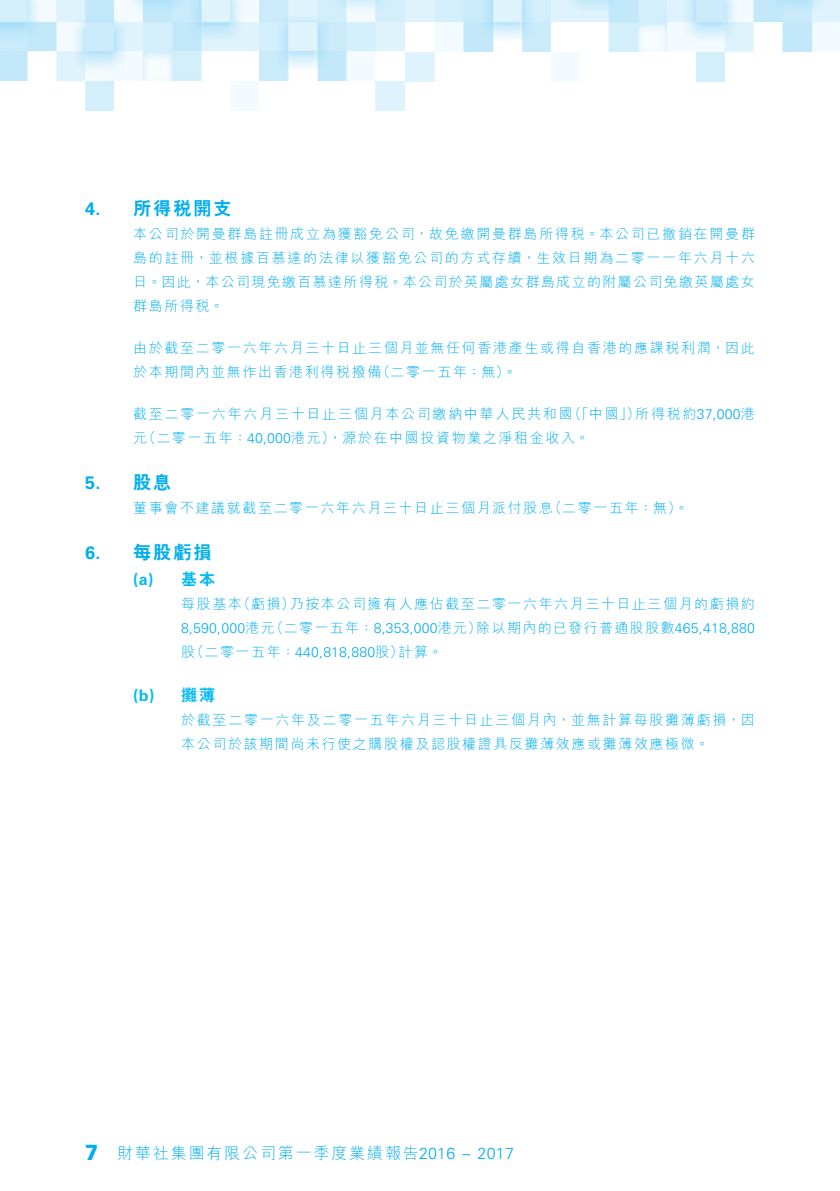
<style>
.page{position:relative;width:840px;height:1191px;background:#fff}
.page>*{position:absolute;margin:0;border:0;box-sizing:border-box;transform-origin:0 0}
.t1{font:900 22px "Univers LT Std";color:#00aeef;scale:.9 1}
._17_H1__Note{font:800 18px "C Hei 2 HK";letter-spacing:.115em;color:#00aeef}
._17_H1__Note-2{font:700 18px "Univers LT Std";color:#00aeef}
.t2{font:300 16px "M Hei HK";letter-spacing:.115em;color:#00aeef}
._18___H2__Note{font:700 16px "Univers LT Std";color:#00baf1}
._18___H2__Note-2{font:800 16px "C Hei 2 HK";color:#00baf1}
._26___P2__Note{font:300 14px/24px "M Hei HK";letter-spacing:.115em;color:#00aeef;text-align:justify}
._27_____P4__Note{font:300 14px/24px "M Hei HK";letter-spacing:.115em;color:#00aeef}
._27_____P4__Note-2{font:300 14px "Univers LT Std";letter-spacing:.015em;color:#00aeef}
._27_____P4__Note-3{font:300 14px "M Hei HK";letter-spacing:.095em;color:#00aeef}
._26___P2__Note-2{font:300 14px "Univers LT Std";color:#00aeef}
.s1{font-family:"Univers LT Std"}
.s2{font-family:"M Hei HK"}
</style>
<div class="page">
<img style="left:0;top:0;width:839px;height:110px">
<p class="_17_H1__Note-2" style="left:85px;top:198px;width:17px">4.</p>
<p class="_17_H1__Note-2" style="left:85px;top:472px;width:17px">5.</p>
<p class="_17_H1__Note-2" style="left:85px;top:542px;width:17px">6.</p>
<p class="_17_H1__Note" style="left:133px;top:196px;width:100px">所得稅開支</p>
<p class="_26___P2__Note" style="left:133px;top:221px;width:623px">本公司於開曼群島註冊成立為獲豁免公司，故免繳開曼群島所得稅。本公司已撤銷在開曼群島的註冊，並根據百慕達的法律以獲豁免公司的方式存續，生效日期為二零一一年六月十六日。因此，本公司現免繳百慕達所得稅。本公司於英屬處女群島成立的附屬公司免繳英屬處女群島所得稅。</p>
<p class="_26___P2__Note" style="left:133px;top:335px;width:623px;text-align:center">由於截至二零一六年六月三十日止三個月並無任何香港產生或得自香港的應課稅利潤，因此（二零一五年：無。(</p>
<p class="_26___P2__Note" style="left:133px;top:359px;width:249px">於本期間內並無作出香港利得稅撥備</p>
<p class="_26___P2__Note" style="left:567px;top:401px;width:74px">（「中國」）</p>
<p class="_26___P2__Note" style="left:142px;top:401px;width:448px;text-indent:-9px">截至二零一六年六月三十日止三個月本公司繳納中華人民共和國（二零一五年：<span class="s1">40,000</span>港元，）源於在中國投資物業之淨租金收入。</p>
<p class="_26___P2__Note-2" style="left:635px;top:405px;width:121px"><span class="s2">所得稅約</span>37,000<span class="s2">港</span></p>
<p class="_26___P2__Note" style="left:133px;top:425px;width:15px">元</p>
<p class="_17_H1__Note" style="left:133px;top:470px;width:40px">股息</p>
<p class="_26___P2__Note" style="left:133px;top:495px;width:421px">董事會不建議就截至二零一六年六月三十日止三個月派付股息</p>
<p class="_17_H1__Note" style="left:133px;top:540px;width:80px">每股虧損</p>
<p class="_26___P2__Note" style="left:547px;top:495px;width:142px">（二零一五年：無。(</p>
<p class="_18___H2__Note" style="left:133px;top:569px;width:22px">(a)</p>
<p class="_18___H2__Note" style="left:133px;top:685px;width:23px">(b)</p>
<p class="_18___H2__Note-2" style="left:181px;top:568px;width:35px">基本</p>
<p class="_27_____P4__Note" style="left:289px;top:591px;width:466px">乃按本公司擁有人應佔截至二零一六年六月三十日止三個月的虧損約</p>
<p class="_27_____P4__Note" style="left:237px;top:591px;width:59px">（虧損）</p>
<p class="_27_____P4__Note" style="left:181px;top:591px;width:62px">每股基本</p>
<p class="_27_____P4__Note" style="left:269px;top:615px;width:213px">（二零一五年：<span class="s1">8,353,000</span>港元）</p>
<p class="_27_____P4__Note-3" style="left:476px;top:618px;width:280px">除以期內的已發行普通股股數<span class="s1">465,418,880</span></p>
<p class="_27_____P4__Note-2" style="left:181px;top:619px;width:95px">8,590,000<span class="s2">港元</span></p>
<p class="_27_____P4__Note-2" style="left:190px;top:643px;width:215px"><span class="s2">（二零一五年：</span>440,818,880<span class="s2">股）</span></p>
<p class="_27_____P4__Note" style="left:398px;top:639px;width:45px">計算。</p>
<p class="_27_____P4__Note" style="left:181px;top:639px;width:15px">股</p>
<p class="_18___H2__Note-2" style="left:181px;top:684px;width:35px">攤薄</p>
<p class="_27_____P4__Note" style="left:181px;top:707px;width:575px">於截至二零一六年及二零一五年六月三十日止三個月內，並無計算每股攤薄虧損，因本公司於該期間尚未行使之購股權及認股權證具反攤薄效應或攤薄效應極微。</p>
<h1 class="t1" style="left:85px;top:1137px;width:16px">7</h1>
<p class="t2" style="left:117px;top:1142px;width:398px">財華社集團有限公司第一季度業績報告<span class="s1">2016 – 2017</span></p>
</div>
